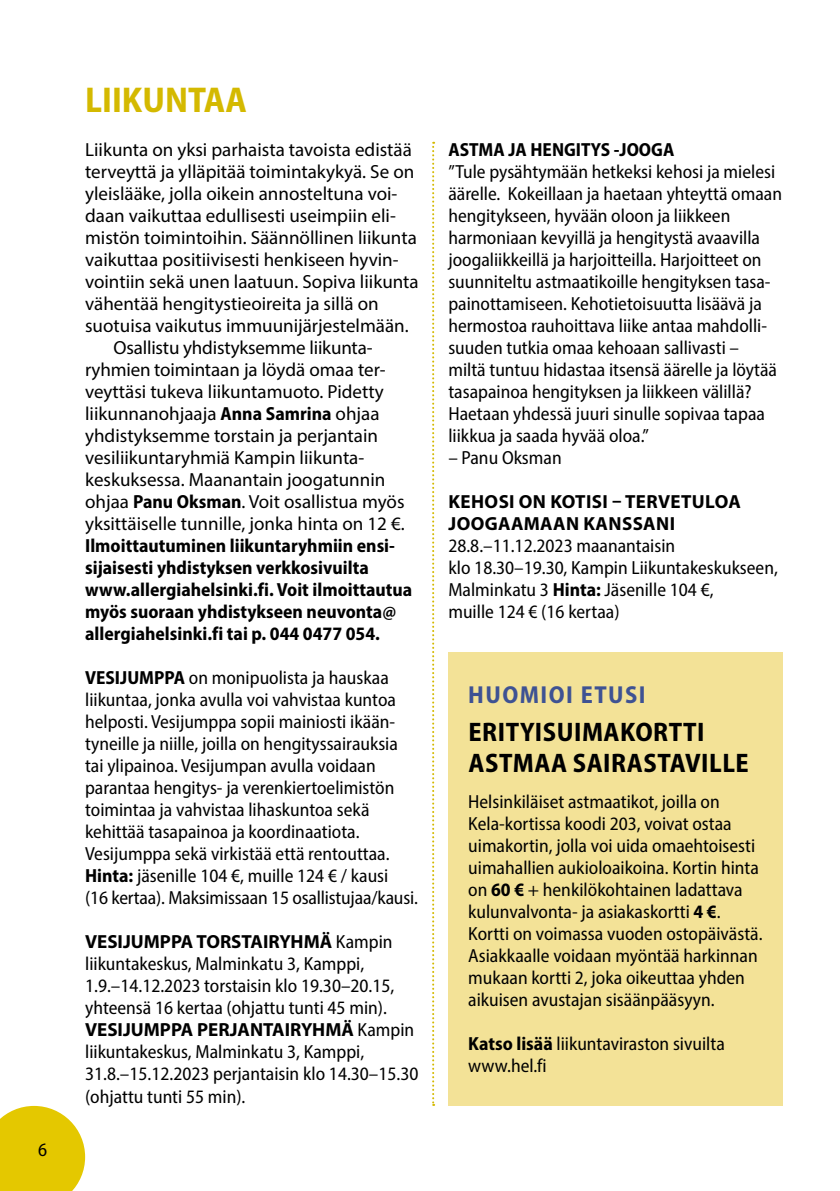
<style>
.page{position:relative;width:840px;height:1191px;background:#fff}
.page>*{position:absolute;margin:0;border:0;box-sizing:border-box;transform-origin:0 0}
.t1{font:700 semi-condensed 36px "Myriad Pro";color:#d4b900}
.t2{font:700 semi-condensed 26.8px/31.4px "Myriad Pro";letter-spacing:.02em;color:#000}
.t3{font:700 semi-condensed 24.6px "Myriad Pro";letter-spacing:.06em;color:#3e5293}
.t4{font:semi-condensed 19px/22px "Myriad Pro";color:#000}
.t5{font:19px "Myriad Pro";color:#000}
.t6{font:700 semi-condensed 19px/22px "Myriad Pro";color:#000}
.t7{font:700 19px/22px "Myriad Pro";letter-spacing:.02em;color:#000}
.s1{font-weight:700;font-stretch:semi-condensed}
.s2{font-weight:700}
.s3{font-weight:700;font-stretch:normal}
</style>
<div class="page">
<svg style="left:0;top:1106px;width:85px;height:85px;background:#e7ce1d"></svg>
<div style="left:448px;top:652px;width:334px;height:454px;background:#f3e297"></div>
<svg style="left:432px;top:142px;width:2px;height:964px"></svg>
<p class="t4" style="left:38px;top:1138px;width:11px">6</p>
<h1 class="t1" style="left:85px;top:77px;width:163px">LIIKUNTAA</h1>
<p class="t5" style="left:85px;top:138px;width:328px">Liikunta on yksi parhaista tavoista edistää</p>
<p class="t5" style="left:85px;top:160px;width:330px">terveyttä ja ylläpitää toimintakykyä. Se on</p>
<p class="t5" style="left:85px;top:182px;width:313px">yleislääke, jolla oikein annosteltuna voi-</p>
<p class="t5" style="left:85px;top:204px;width:312px">daan vaikuttaa edullisesti useimpiin eli-</p>
<p class="t5" style="left:85px;top:226px;width:333px">mistön toimintoihin. Säännöllinen liikunta</p>
<p class="t5" style="left:85px;top:248px;width:315px">vaikuttaa positiivisesti henkiseen hyvin-</p>
<p class="t5" style="left:85px;top:270px;width:335px">vointiin sekä unen laatuun. Sopiva liikunta</p>
<p class="t5" style="left:85px;top:292px;width:295px">vähentää hengitystieoireita ja sillä on</p>
<p class="t5" style="left:85px;top:314px;width:325px">suotuisa vaikutus immuunijärjestelmään.</p>
<p class="t5" style="left:113px;top:336px;width:260px">Osallistu yhdistyksemme liikunta-</p>
<p class="t5" style="left:85px;top:358px;width:302px">ryhmien toimintaan ja löydä omaa ter-</p>
<p class="t5" style="left:85px;top:380px;width:300px">veyttäsi tukeva liikuntamuoto. Pidetty</p>
<p class="t5" style="left:85px;top:402px;width:296px">liikunnanohjaaja <span class="s1">Anna Samrina</span> ohjaa</p>
<p class="t5" style="left:85px;top:424px;width:294px">yhdistyksemme torstain ja perjantain</p>
<p class="t5" style="left:85px;top:446px;width:280px">vesiliikuntaryhmiä Kampin liikunta-</p>
<p class="t5" style="left:85px;top:468px;width:301px">keskuksessa. Maanantain joogatunnin</p>
<p class="t5" style="left:85px;top:490px;width:321px">ohjaa <span class="s1">Panu Oksman</span>. Voit osallistua myös</p>
<p class="t5" style="left:85px;top:512px;width:321px">yksittäiselle tunnille, jonka hinta on 12 €.</p>
<p class="t6" style="left:85px;top:534px;width:328px">Ilmoittautuminen liikuntaryhmiin ensi&shy;sijaisesti yhdistyksen verkkosivuilta www.allergiahelsinki.fi. Voit ilmoittautua myös suoraan yhdistykseen neuvonta@ allergiahelsinki.fi tai p. 044 0477 054.</p>
<p class="t4" style="left:85px;top:666px;width:334px"><span class="s2">VESIJUMPPA</span> on monipuolista ja hauskaa liikuntaa, jonka avulla voi vahvistaa kuntoa helposti. Vesijumppa sopii mainiosti ikään&shy;tyneille ja niille, joilla on hengityssairauksia tai ylipainoa. Vesijumpan avulla voidaan parantaa hengitys- ja verenkiertoelimistön toimintaa ja vahvistaa lihaskuntoa sekä kehittää tasapainoa ja koordinaatiota.<br>Vesijumppa sekä virkistää että rentouttaa.<br><span class="s2">Hinta:</span> jäsenille 104 €, muille 124 € / kausi<br>(16 kertaa). Maksimissaan 15 osallistujaa/kausi.</p>
<p class="t4" style="left:85px;top:930px;width:334px"><span class="s3">VESIJUMPPA TORSTAIRYHMÄ</span> Kampin liikuntakeskus, Malminkatu 3, Kamppi, 1.9.–14.12.2023 torstaisin klo 19.30–20.15, yhteensä 16 kertaa (ohjattu tunti 45 min).<br><span class="s3">VESIJUMPPA PERJANTAIRYHMÄ</span> Kampin liikuntakeskus, Malminkatu 3, Kamppi, 31.8.–15.12.2023 perjantaisin klo 14.30–15.30 (ohjattu tunti 55 min).</p>
<p class="t6" style="left:448px;top:138px;width:227px">ASTMA JA HENGITYS -JOOGA</p>
<p class="t4" style="left:448px;top:160px;width:335px">”Tule pysähtymään hetkeksi kehosi ja mielesi äärelle. Kokeillaan ja haetaan yhteyttä omaan hengitykseen, hyvään oloon ja liikkeen harmoniaan kevyillä ja hengitystä avaavilla joogaliikkeillä ja harjoitteilla. Harjoitteet on suunniteltu astmaatikoille hengityksen tasa&shy;painottamiseen. Kehotietoisuutta lisäävä ja hermostoa rauhoittava liike antaa mahdolli&shy;suuden tutkia omaa kehoaan sallivasti –<br>miltä tuntuu hidastaa itsensä äärelle ja löytää tasapainoa hengityksen ja liikkeen välillä?<br>Haetaan yhdessä juuri sinulle sopivaa tapaa liikkua ja saada hyvää oloa.”</p>
<p class="t4" style="left:448px;top:447px;width:115px">– Panu Oksman</p>
<p class="t7" style="left:448px;top:490px;width:293px">KEHOSI ON KOTISI – TERVETULOA<br>JOOGAAMAAN KANSSANI</p>
<p class="t4" style="left:448px;top:535px;width:331px">28.8.–11.12.2023 maanantaisin<br>klo 18.30–19.30, Kampin Liikuntakeskukseen, Malminkatu 3 <span class="s2">Hinta:</span> Jäsenille 104 €,<br>muille 124 € (16 kertaa)</p>
<p class="t3" style="left:468px;top:679px;width:179px">HUOMIOI ETUSI</p>
<h2 class="t2" style="left:468px;top:715px;width:282px">ERITYISUIMAKORTTI<br>ASTMAA SAIRASTAVILLE</h2>
<p class="t4" style="left:468px;top:790px;width:295px">Helsinkiläiset astmaatikot, joilla on Kela-kortissa koodi 203, voivat ostaa uimakortin, jolla voi uida omaehtoisesti uimahallien aukioloaikoina. Kortin hinta on <span class="s2">60 €</span> + henkilökohtainen ladattava kulunvalvonta- ja asiakaskortti <span class="s2">4 €</span>.<br>Kortti on voimassa vuoden ostopäivästä.<br>Asiakkaalle voidaan myöntää harkinnan mukaan kortti 2, joka oikeuttaa yhden aikuisen avustajan sisäänpääsyyn.</p>
<p class="t4" style="left:468px;top:1032px;width:258px"><span class="s2">Katso lisää</span> liikuntaviraston sivuilta www.hel.fi</p>
</div>
